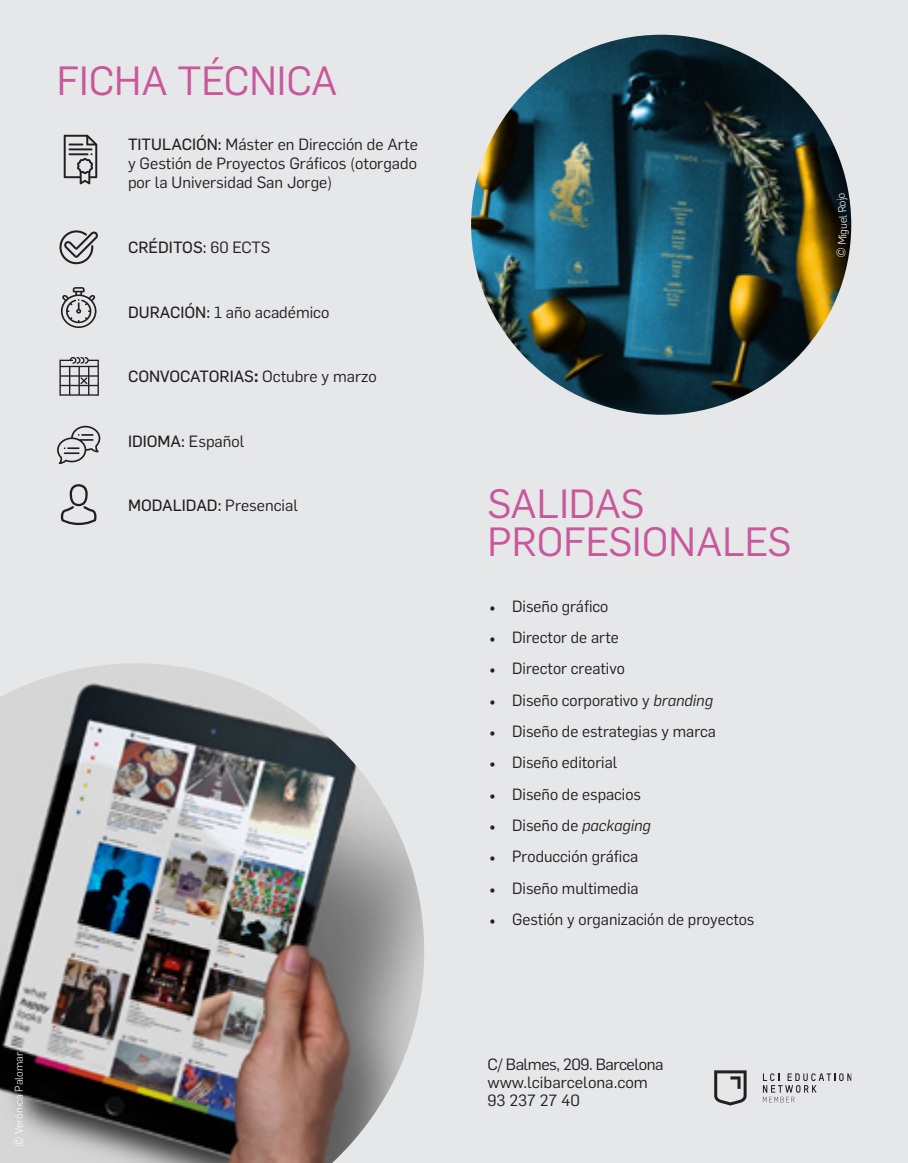
<style>
.page{position:relative;width:908px;height:1163px;background:#fff}
.page>*{position:absolute;margin:0;border:0;box-sizing:border-box;transform-origin:0 0}
.t1{font:40px "Flama";color:#c9579c}
.t2{font:16px/19.2px "Flama";color:#231f20;text-align:justify}
.t3{font:16px "Flama Basic";color:#231f20}
.t4{font:16px "Flama";letter-spacing:-.03em;color:#231f20}
.t5{font:italic 16px "Flama";color:#231f20}
.t6{font:300 11px "Flama";color:#fff}
.s1{font-family:"Flama Basic"}
.s2{font-family:"Flama"}
.s3{font-family:"Flama";font-weight:600}
.s4{font-family:"Minion Pro"}
.s5{font-style:italic}
.s6{font-family:"Minion Pro";font-style:normal}
.s7{font-style:normal}
</style>
<div class="page">
<div style="left:0;top:0;width:907px;height:1162px;background:#e6e7e9"></div>
<svg style="left:64px;top:135px;width:33px;height:49px"></svg>
<svg style="left:59px;top:357px;width:40px;height:38px"></svg>
<svg style="left:57px;top:426px;width:43px;height:38px"></svg>
<svg style="left:61px;top:287px;width:35px;height:41px"></svg>
<svg style="left:61px;top:484px;width:35px;height:41px"></svg>
<svg style="left:59px;top:230px;width:39px;height:34px"></svg>
<svg style="left:714px;top:1070px;width:32px;height:35px"></svg>
<svg style="left:762px;top:1073px;width:88px;height:29px"></svg>
<img style="left:471px;top:35px;width:379px;height:379px;border-radius:190px">
<img style="left:0;top:663px;width:424px;height:499px">
<svg style="left:835px;top:193px;width:13px;height:64px"></svg>
<p class="t1" style="left:57px;top:53px;width:282px">FICHA TÉCNICA</p>
<p class="t2" style="left:128px;top:134px;width:291px"><span class="s1">TITULACIÓN:</span> Máster en Dirección de Arte y Gestión de Proyectos Gráficos (otorgado por la Universidad San Jorge)</p>
<p class="t3" style="left:128px;top:236px;width:144px">CRÉDITOS: <span class="s2">60 ECTS</span></p>
<p class="t2" style="left:128px;top:301px;width:203px"><span class="s1">DURACIÓN:</span> 1 año académico</p>
<p class="t3" style="left:128px;top:365px;width:250px">CONVOCATORIAS<span class="s3">:</span> <span class="s2">Octubre y marzo</span></p>
<p class="t3" style="left:128px;top:430px;width:118px">IDIOMA: <span class="s2">Español</span></p>
<p class="t3" style="left:128px;top:494px;width:171px">MODALIDAD: <span class="s2">Presencial</span></p>
<p class="t6" style="left:12px;top:1146px;width:96px;rotate:-90deg">© Verónica Palomar</p>
<p class="t1" style="left:487px;top:476px;width:158px">SALIDAS</p>
<p class="t1" style="left:487px;top:514px;width:305px">PROFESIONALES</p>
<p class="t2" style="left:489px;top:595px;width:120px"><span class="s4">•</span> Diseño gráfico</p>
<p class="t2" style="left:489px;top:626px;width:131px"><span class="s4">•</span> Director de arte</p>
<p class="t2" style="left:489px;top:657px;width:137px"><span class="s4">•</span> Director creativo</p>
<p class="t2" style="left:489px;top:689px;width:225px"><span class="s4">•</span> Diseño corporativo y <span class="s5">branding</span></p>
<p class="t2" style="left:489px;top:720px;width:228px"><span class="s4">•</span> Diseño de estrategias y marca</p>
<p class="t2" style="left:489px;top:752px;width:129px"><span class="s4">•</span> Diseño editorial</p>
<p class="t2" style="left:489px;top:783px;width:153px"><span class="s4">•</span> Diseño de espacios</p>
<p class="t5" style="left:489px;top:814px;width:163px"><span class="s6">•</span> <span class="s7">Diseño de</span> packaging</p>
<p class="t2" style="left:489px;top:846px;width:150px"><span class="s4">•</span> Producción gráfica</p>
<p class="t2" style="left:489px;top:877px;width:150px"><span class="s4">•</span> Diseño multimedia</p>
<p class="t2" style="left:489px;top:908px;width:266px"><span class="s4">•</span> Gestión y organización de proyectos</p>
<p class="t4" style="left:487px;top:1053px;width:177px">C/ Balmes, 209. Barcelona</p>
<p class="t2" style="left:487px;top:1071px;width:162px">www.lcibarcelona.com</p>
<p class="t2" style="left:487px;top:1089px;width:94px">93 237 27 40</p>
</div>
